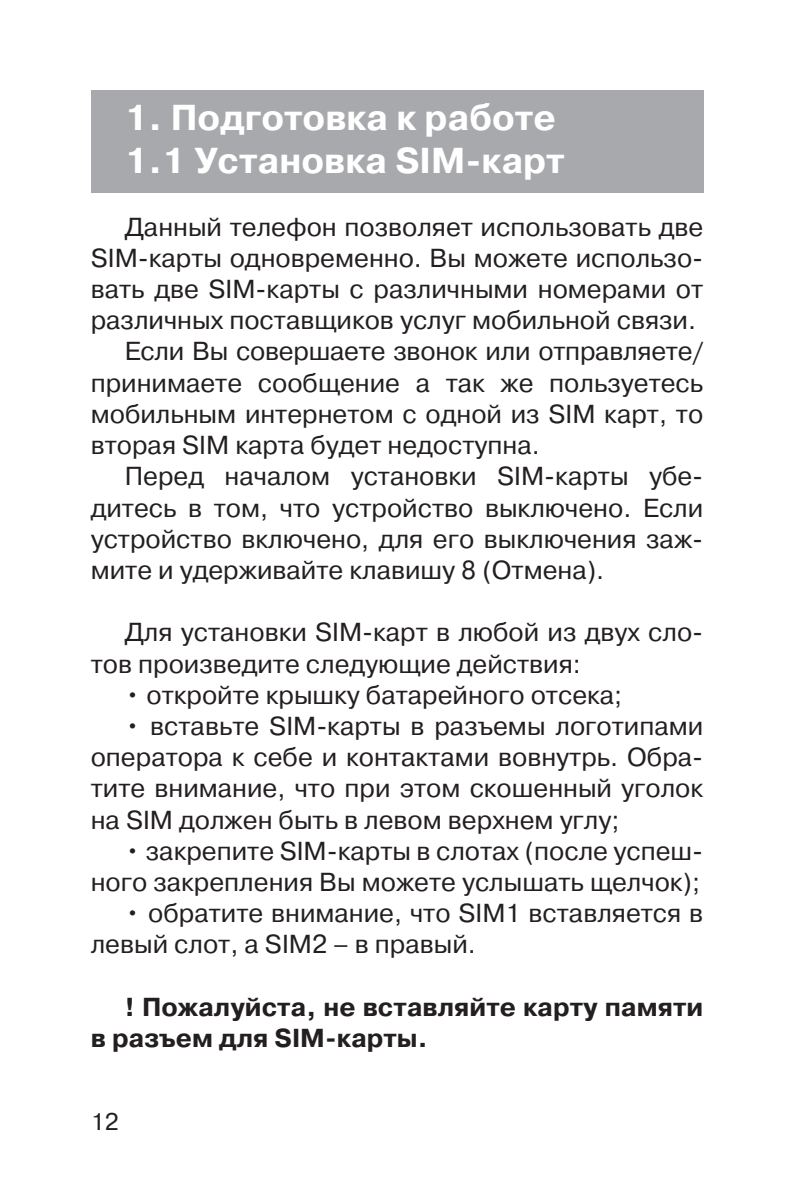
<style>
.page{position:relative;width:794px;height:1191px;background:#fff}
.page>*{position:absolute;margin:0;border:0;box-sizing:border-box;transform-origin:0 0}
.t1{font:700 36px "Pragmatica C";color:#fff}
.t2{font:26px/31.2px "Pragmatica C";color:#231f20;text-align:justify}
.t3{font:700 26px/31.2px "Pragmatica C";color:#231f20}
.t4{font:24px "Pragmatica C";color:#231f20}
</style>
<div class="page">
<div style="left:91px;top:91px;width:612px;height:102px;background:#a8a9ad"></div>
<p class="t1" style="left:125px;top:98px;width:433px">1. Подготовка к работе</p>
<p class="t1" style="left:125px;top:141px;width:441px">1.1 Установка SIM-карт</p>
<p class="t2" style="left:91px;top:211px;width:614px;text-indent:34px">Данный телефон позволяет использовать две SIM-карты одновременно. Вы можете использо&shy;вать две SIM-карты с различными номерами от различных поставщиков услуг мобильной связи.</p>
<p class="t2" style="left:91px;top:336px;width:614px;text-indent:34px">Если Вы совершаете звонок или отправляете/ принимаете сообщение а так же пользуетесь мобильным интернетом с одной из SIM карт, то вторая SIM карта будет недоступна.</p>
<p class="t2" style="left:91px;top:461px;width:614px;text-indent:34px">Перед началом установки SIM-карты убе&shy;дитесь в том, что устройство выключено. Если устройство включено, для его выключения заж&shy;мите и удерживайте клавишу 8 (Отмена).</p>
<p class="t2" style="left:91px;top:617px;width:614px;text-indent:34px">Для установки SIM-карт в любой из двух сло&shy;тов произведите следующие действия:</p>
<p class="t2" style="left:125px;top:679px;width:499px">• откройте крышку батарейного отсека;</p>
<p class="t2" style="left:91px;top:710px;width:614px;text-indent:34px">• вставьте SIM-карты в разъемы логотипами оператора к себе и контактами вовнутрь. Обра&shy;тите внимание, что при этом скошенный уголок на SIM должен быть в левом верхнем углу;</p>
<p class="t2" style="left:91px;top:835px;width:614px;text-align:right">• закрепите SIM-карты в слотах (после успеш&shy;ного закрепления Вы можете услышать щелчок);</p>
<p class="t2" style="left:91px;top:898px;width:614px;text-indent:34px">• обратите внимание, что SIM1 вставляется в левый слот, а SIM2 – в правый.</p>
<p class="t3" style="left:91px;top:991px;width:614px;text-indent:34px">! Пожалуйста, не вставляйте карту памяти в разъем для SIM-карты.</p>
<p class="t4" style="left:91px;top:1108px;width:29px">12</p>
</div>
